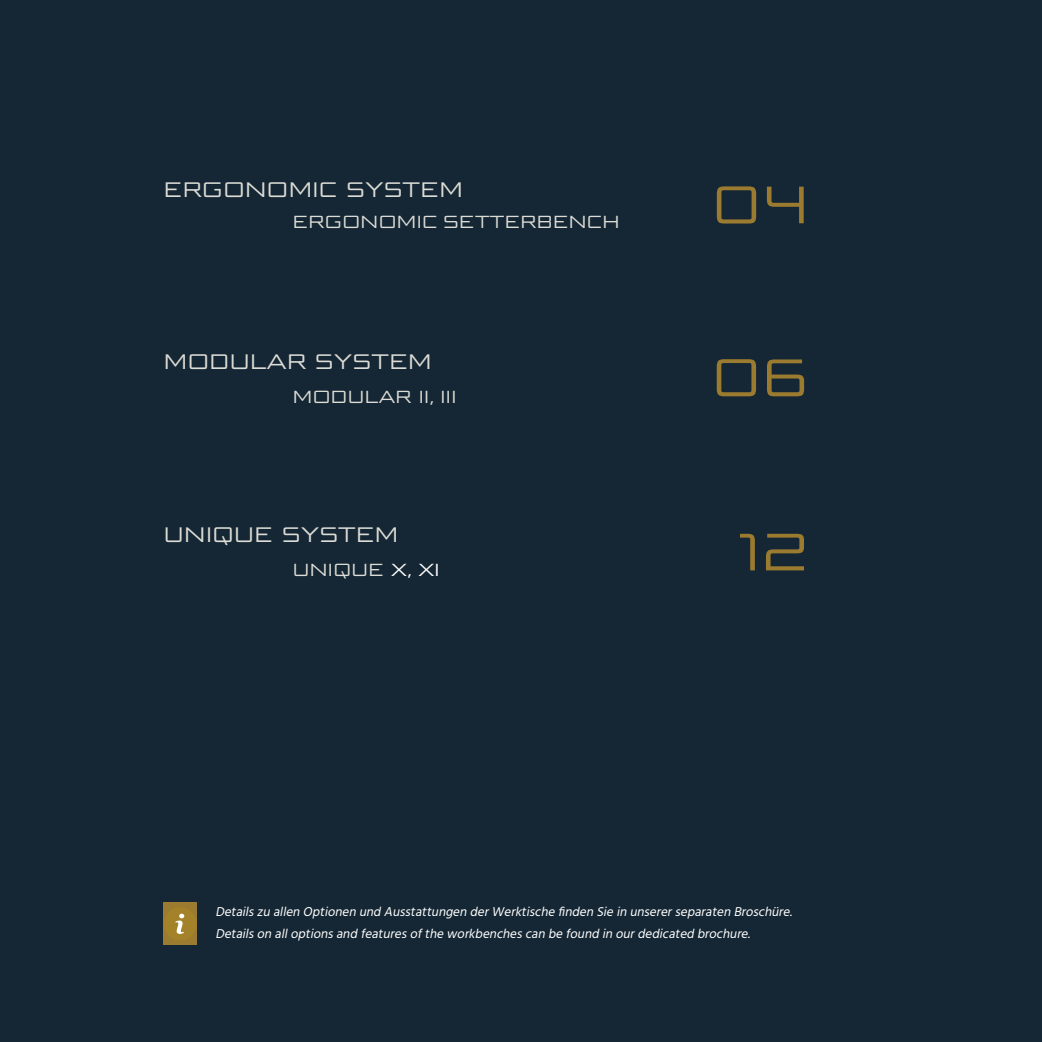
<style>
.page{position:relative;width:1042px;height:1042px;background:#152734}
.page>*{position:absolute;margin:0;border:0;box-sizing:border-box;transform-origin:0 0}
.t1{font:52.5px "Bunken Tech Sans Std Wide";color:#9b7b2f}
.t2{font:21px "Bunken Tech Sans Std Wide";letter-spacing:.02em;color:#dcdcd6}
.t3{font:17.5px "Bunken Tech Sans Std Wide";letter-spacing:.02em;color:#dcdcd6}
.t4{font:italic 13.12px/22.4px "Hind";color:#fff}
.s1{color:#fff}
</style>
<div class="page">
<div style="left:164px;top:902px;width:33px;height:42px;background:#a48229"></div>
<svg style="left:175px;top:913px;width:10px;height:21px"></svg>
<h2 class="t2" style="left:164px;top:177px;width:300px">ERGONOMIC SYSTEM</h2>
<h3 class="t3" style="left:293px;top:212px;width:328px">ERGONOMIC SETTERBENCH</h3>
<h2 class="t2" style="left:164px;top:348px;width:269px">MODULAR SYSTEM</h2>
<h3 class="t3" style="left:293px;top:386px;width:165px">MODULAR II, III</h3>
<h2 class="t2" style="left:164px;top:522px;width:236px">UNIQUE SYSTEM</h2>
<h3 class="t3" style="left:293px;top:559px;width:148px">UNIQUE <span class="s1">X, XI</span></h3>
<h1 class="t1" style="left:712px;top:173px;width:99px">04</h1>
<h1 class="t1" style="left:712px;top:345px;width:99px">06</h1>
<h1 class="t1" style="left:738px;top:520px;width:72px">12</h1>
<p class="t4" style="left:215px;top:901px;width:581px">Detailszu allen Optionen und Ausstattungen derWerktische finden Sie in unsererseparaten Broschüre.<br>Detailson alloptionsand featuresofthe workbenchescan be found in ourdedicated brochure.</p>
</div>
